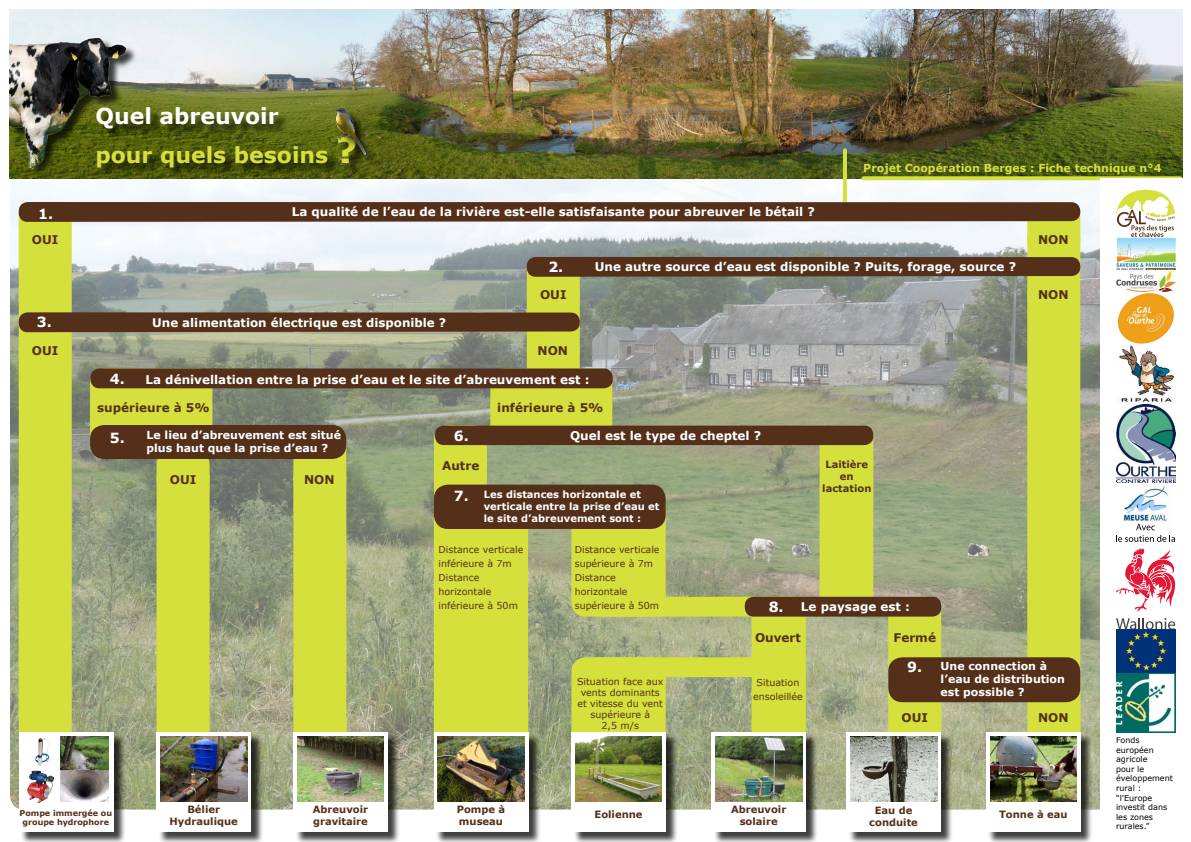
<style>
.page{position:relative;width:1191px;height:842px;background:#fff}
.page>*{position:absolute;margin:0;border:0;box-sizing:border-box;transform-origin:0 0}
.t1{font:700 22px/38.9px "Verdana";color:#d6e03d}
.t2{font:700 14px "Verdana";color:#fff}
.t3{font:700 12px "Verdana";color:#fff}
.t4{font:700 12px "Verdana";color:#54301a}
.t5{font:700 11.9px "Verdana";color:#fff}
.t6{font:700 11px/13.2px "Verdana";color:#fff}
.t7{font:700 11px "Verdana";color:#d6e03d}
.t8{font:700 10px/12px "Verdana";color:#54301a;text-align:center}
.t9{font:700 10px/12px "Verdana";color:#fff}
.t10{font:9.5px/14px "Verdana";color:#54301a}
.t11{font:8px/9.6px "Verdana";color:#000}
.t12{font:700 8px/9.6px "Verdana";color:#54301a;text-align:center}
.s1{color:#fff}
.s2{font-size:35px}
.s3{font-size:14px}
</style>
<div class="page">
<img style="left:10px;top:179px;width:1090px;height:630px">
<img style="left:9px;top:9px;width:1173px;height:170px">
<svg style="left:863px;top:176px;width:317px;height:4px"></svg>
<div style="left:98px;top:108px;width:192px;height:32px;background:#000;opacity:.75"></div>
<div style="left:99px;top:138px;width:268px;height:41px;background:#000;opacity:.75"></div>
<div style="left:10px;top:39px;width:128px;height:141px;background:#000;opacity:.75"></div>
<img style="left:9px;top:36px;width:122px;height:142px">
<div style="left:335px;top:109px;width:42px;height:57px;background:#000;opacity:.75"></div>
<img style="left:325px;top:97px;width:47px;height:62px">
<div style="left:1027px;top:202px;width:53px;height:83px;background:#d6e03d;border-radius:14px"></div>
<hr style="left:843px;top:150px;width:4px;height:60px;background:#d6e03d">
<div style="left:19px;top:202px;width:53px;height:554px;background:#d6e03d;border-radius:14px"></div>
<div style="left:1027px;top:263px;width:53px;height:425px;background:#d6e03d;border-radius:14px"></div>
<div style="left:1027px;top:666px;width:53px;height:108px;background:#d6e03d;border-radius:14px"></div>
<svg style="left:19px;top:202px;width:1061px;height:20px;background:#593620"></svg>
<div style="left:527px;top:257px;width:53px;height:131px;background:#d6e03d;border-radius:14px"></div>
<svg style="left:19px;top:312px;width:561px;height:20px;background:#57351d"></svg>
<div style="left:987px;top:734px;width:106px;height:108px;background:#000;opacity:.75"></div>
<div style="left:986px;top:732px;width:94px;height:99px;background:#fff"></div>
<img style="left:990px;top:736px;width:86px;height:65px">
<div style="left:527px;top:257px;width:553px;height:20px;background:#54301a"></div>
<div style="left:751px;top:597px;width:55px;height:172px;background:#d6e03d;border-radius:14px"></div>
<div style="left:571px;top:657px;width:94px;height:116px;background:#d6e03d;border-radius:14px"></div>
<div style="left:434px;top:425px;width:53px;height:92px;background:#d6e03d;border-radius:14px"></div>
<div style="left:157px;top:450px;width:53px;height:313px;background:#d6e03d;border-radius:14px"></div>
<div style="left:573px;top:734px;width:105px;height:108px;background:#000;opacity:.75"></div>
<div style="left:571px;top:732px;width:94px;height:99px;background:#fff"></div>
<img style="left:575px;top:736px;width:87px;height:65px">
<div style="left:434px;top:491px;width:94px;height:277px;background:#d6e03d;border-radius:14px"></div>
<div style="left:713px;top:734px;width:105px;height:108px;background:#000;opacity:.75"></div>
<div style="left:711px;top:732px;width:95px;height:99px;background:#fff"></div>
<img style="left:715px;top:736px;width:87px;height:65px">
<div style="left:435px;top:734px;width:105px;height:108px;background:#000;opacity:.75"></div>
<div style="left:434px;top:732px;width:94px;height:99px;background:#fff"></div>
<img style="left:437px;top:736px;width:87px;height:65px">
<div style="left:819px;top:426px;width:54px;height:184px;background:#d6e03d;border-radius:14px"></div>
<div style="left:888px;top:677px;width:53px;height:88px;background:#d6e03d;border-radius:14px"></div>
<div style="left:848px;top:734px;width:105px;height:108px;background:#000;opacity:.75"></div>
<div style="left:846px;top:732px;width:94px;height:99px;background:#fff"></div>
<img style="left:850px;top:736px;width:87px;height:65px">
<div style="left:490px;top:368px;width:122px;height:72px;background:#d6e03d;border-radius:14px"></div>
<div style="left:435px;top:426px;width:438px;height:19px;background:#54301a;border-radius:9px"></div>
<div style="left:90px;top:368px;width:122px;height:91px;background:#d6e03d;border-radius:14px"></div>
<div style="left:293px;top:426px;width:53px;height:342px;background:#d6e03d;border-radius:14px"></div>
<div style="left:90px;top:368px;width:522px;height:20px;background:#54301a;border-radius:9px"></div>
<div style="left:90px;top:425px;width:256px;height:34px;background:#54301a;border-radius:14px"></div>
<div style="left:888px;top:597px;width:53px;height:102px;background:#d6e03d;border-radius:14px"></div>
<div style="left:595px;top:597px;width:219px;height:20px;background:#d6e03d;border-radius:9px"></div>
<div style="left:295px;top:734px;width:105px;height:108px;background:#000;opacity:.75"></div>
<div style="left:293px;top:732px;width:95px;height:99px;background:#fff"></div>
<img style="left:297px;top:736px;width:87px;height:65px">
<div style="left:744px;top:597px;width:197px;height:20px;background:#54301a;border-radius:9px"></div>
<div style="left:571px;top:491px;width:94px;height:126px;background:#d6e03d;border-radius:14px"></div>
<div style="left:158px;top:734px;width:105px;height:108px;background:#000;opacity:.75"></div>
<div style="left:157px;top:732px;width:94px;height:99px;background:#fff"></div>
<img style="left:160px;top:736px;width:87px;height:65px">
<div style="left:434px;top:485px;width:231px;height:44px;background:#54301a;border-radius:14px"></div>
<div style="left:587px;top:657px;width:206px;height:20px;background:#d6e03d;border-radius:9px"></div>
<div style="left:888px;top:657px;width:192px;height:45px;background:#54301a;border-radius:14px"></div>
<div style="left:21px;top:734px;width:105px;height:108px;background:#000;opacity:.75"></div>
<div style="left:19px;top:732px;width:94px;height:99px;background:#fff"></div>
<img style="left:60px;top:736px;width:49px;height:66px">
<img style="left:27px;top:770px;width:27px;height:33px">
<img style="left:32px;top:738px;width:17px;height:28px">
<div style="left:1100px;top:179px;width:91px;height:663px;background:#fff"></div>
<img style="left:1116px;top:237px;width:59px;height:52px">
<svg style="left:1116px;top:190px;width:59px;height:47px"></svg>
<img style="left:1117px;top:289px;width:57px;height:57px">
<img style="left:1116px;top:482px;width:59px;height:42px">
<svg style="left:1116px;top:548px;width:59px;height:64px"></svg>
<svg style="left:1116px;top:618px;width:59px;height:12px"></svg>
<svg style="left:1116px;top:524px;width:59px;height:18px"></svg>
<img style="left:1116px;top:630px;width:59px;height:102px">
<img style="left:1119px;top:346px;width:56px;height:59px">
<img style="left:1116px;top:405px;width:59px;height:77px">
<h1 class="t1" style="left:95px;top:96px;width:263px"><span class="s1">Quel abreuvoir<br></span>pour quels besoins <span class="s2">?</span></h1>
<p class="t2" style="left:38px;top:204px;width:17px">1.</p>
<p class="t3" style="left:292px;top:203px;width:524px">La qualité de l’eau de la rivière est-elle satisfaisante pour abreuver le bétail ?</p>
<p class="t7" style="left:863px;top:160px;width:300px">Projet Coopération Berges : Fiche technique n°4</p>
<p class="t4" style="left:32px;top:231px;width:28px">OUI</p>
<p class="t4" style="left:1038px;top:231px;width:32px">NON</p>
<p class="t2" style="left:548px;top:257px;width:17px">2.</p>
<p class="t2" style="left:37px;top:312px;width:17px">3.</p>
<p class="t5" style="left:152px;top:315px;width:295px">Une alimentation électrique est disponible ?</p>
<p class="t4" style="left:540px;top:287px;width:28px">OUI</p>
<p class="t4" style="left:32px;top:342px;width:28px">OUI</p>
<p class="t4" style="left:537px;top:342px;width:32px">NON</p>
<p class="t3" style="left:595px;top:258px;width:423px">Une autre source d’eau est disponible ? Puits, forage, source ?</p>
<p class="t2" style="left:110px;top:369px;width:17px">4.</p>
<p class="t3" style="left:145px;top:371px;width:445px">La dénivellation entre la prise d’eau et le site d’abreuvement est :</p>
<p class="t4" style="left:97px;top:399px;width:114px">supérieure à 5%</p>
<p class="t4" style="left:497px;top:399px;width:108px">inférieure à 5%</p>
<p class="t2" style="left:110px;top:428px;width:17px">5.</p>
<p class="t6" style="left:146px;top:428px;width:196px">Le lieu d’abreuvement est situé plus haut que la prise d’eau ?</p>
<p class="t4" style="left:170px;top:471px;width:28px">OUI</p>
<p class="t4" style="left:304px;top:471px;width:32px">NON</p>
<p class="t2" style="left:454px;top:426px;width:17px">6.</p>
<p class="t4" style="left:442px;top:457px;width:39px">Autre</p>
<p class="t3" style="left:570px;top:427px;width:192px">Quel est le type de cheptel ?</p>
<p class="t9" style="left:484px;top:488px;width:177px;text-indent:-30px"><span class="s3">7.</span> Les distances horizontale et verticale entre la prise d’eau et le site d’abreuvement sont :</p>
<p class="t10" style="left:575px;top:543px;width:86px">Distance verticale supérieure à 7m<br>Distance horizontale supérieure à 50m</p>
<p class="t10" style="left:438px;top:543px;width:86px">Distance verticale inférieure à 7m<br>Distance horizontale inférieure à 50m</p>
<p class="t8" style="left:822px;top:458px;width:51px">Laitière en lactation</p>
<p class="t3" style="left:768px;top:598px;width:143px"><span class="s3">8.</span> Le paysage est :</p>
<p class="t4" style="left:755px;top:629px;width:47px">Ouvert</p>
<p class="t4" style="left:893px;top:629px;width:44px">Fermé</p>
<p class="t4" style="left:1038px;top:287px;width:32px">NON</p>
<p class="t12" style="left:20px;top:808px;width:94px">Pompe immergée ou groupe hydrophore</p>
<p class="t8" style="left:170px;top:803px;width:70px">Bélier<br>Hydraulique</p>
<p class="t8" style="left:313px;top:803px;width:57px;text-align:left">Abreuvoir gravitaire</p>
<p class="t10" style="left:577px;top:676px;width:88px;line-height:11px;text-align:center">Situation face aux vents dominants et vitesse du vent supérieure à<br>2,5 m/s</p>
<p class="t10" style="left:753px;top:675px;width:51px;text-align:center">Situation ensoleillée</p>
<p class="t2" style="left:907px;top:657px;width:17px">9.</p>
<p class="t4" style="left:901px;top:709px;width:28px">OUI</p>
<p class="t6" style="left:940px;top:659px;width:126px">Une connection à l’eau de distribution est possible ?</p>
<p class="t4" style="left:1038px;top:709px;width:32px">NON</p>
<p class="t8" style="left:457px;top:803px;width:50px;text-align:left">Pompe à museau</p>
<p class="t8" style="left:869px;top:804px;width:50px">Eau de conduite</p>
<p class="t8" style="left:594px;top:808px;width:50px">Eolienne</p>
<p class="t8" style="left:731px;top:803px;width:57px">Abreuvoir solaire</p>
<p class="t8" style="left:999px;top:808px;width:70px">Tonne à eau</p>
<p class="t11" style="left:1116px;top:735px;width:58px">Fonds européen agricole<br>pour le éveloppement rural : “l’Europe investit dans les zones rurales.”</p>
</div>
